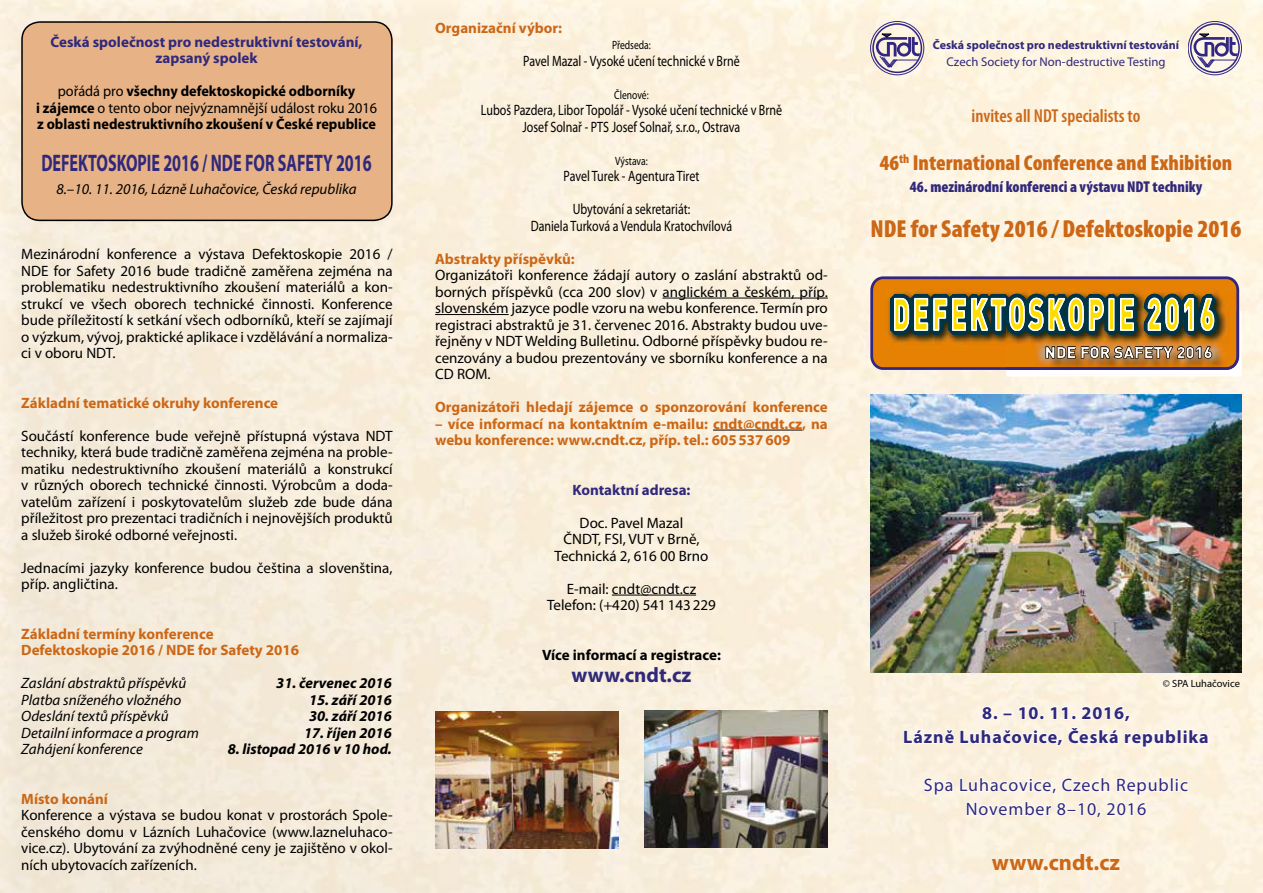
<style>
.page{position:relative;width:1263px;height:893px;background:#fff}
.page>*{position:absolute;margin:0;border:0;box-sizing:border-box;transform-origin:0 0}
.t1{font:900 condensed 24.75px "Myriad Pro";color:#cc6716}
.t2{font:700 24px "Myriad Pro";color:#30287b;scale:.67 1}
.t3{font:700 22.5px "Myriad Pro";color:#cc6716}
.t4{font:900 condensed 21.75px "Myriad Pro";color:#cc6716}
.t5{font:700 21px "Myriad Pro";color:#30287b}
.t6{font:600 condensed 18.75px "Myriad Pro";color:#cc6716}
.t7{font:700 18px/24px "Myriad Pro";letter-spacing:.05em;color:#30287b;text-align:center}
.t8{font:18px/24px "Myriad Pro";letter-spacing:.05em;color:#30287b;text-align:center}
.t9{font:900 condensed 15.75px "Myriad Pro";color:#30287b}
.t10{font:15px/16.5px "Myriad Pro";color:#000;text-align:justify}
.t11{font:700 15px/16.5px "Myriad Pro";color:#cc6716}
.t12{font:15px/16.5px "Myriad Pro";color:#000;text-align:center;scale:.8 1}
.t13{font:italic 15px "Myriad Pro";color:#000}
.t14{font:700 15px/16.5px "Myriad Pro";color:#000;text-align:center;scale:.95 1}
.t15{font:700 15px/16.5px "Myriad Pro";color:#30287b;text-align:center}
.t16{font:italic 700 15px "Myriad Pro";color:#000}
.t17{font:700 15px "Myriad Pro";color:#000}
.t18{font:12.6px "Myriad Pro";color:#30287b}
.t19{font:700 12px "Myriad Pro";color:#30287b}
.t20{font:12px "Myriad Pro";color:#000;scale:.8 1}
.t21{font:10.5px "Myriad Pro";color:#000}
.s1{font-weight:400}
</style>
<div class="page">
<img style="left:0;top:0;width:1263px;height:893px">
<svg style="left:903px;top:702px;width:307px;height:126px"></svg>
<hr style="left:662px;top:298px;width:166px;height:1px;background:#000">
<hr style="left:435px;top:314px;width:74px;height:1px;background:#000">
<hr style="left:713px;top:430px;width:89px;height:1px;background:#000">
<hr style="left:612px;top:595px;width:84px;height:1px;background:#000">
<div style="left:872px;top:23px;width:50px;height:50px;border:2px solid #312783;border-radius:50%"></div>
<div style="left:870px;top:21px;width:54px;height:54px;border:1px solid #312783;border-radius:50%"></div>
<svg style="left:876px;top:34px;width:44px;height:33px"></svg>
<div style="left:1190px;top:23px;width:50px;height:50px;border:2px solid #312783;border-radius:50%"></div>
<div style="left:1188px;top:21px;width:54px;height:54px;border:1px solid #312783;border-radius:50%"></div>
<svg style="left:1193px;top:34px;width:45px;height:33px"></svg>
<img style="left:435px;top:711px;width:183px;height:137px">
<img style="left:645px;top:710px;width:183px;height:137px">
<img style="left:1006px;top:311px;width:236px;height:65px">
<img style="left:1045px;top:370px;width:183px;height:4px">
<svg style="left:870px;top:276px;width:369px;height:94px"></svg>
<img style="left:870px;top:394px;width:372px;height:279px">
<div style="left:22px;top:22px;width:370px;height:198px;background:#e7b386;border-radius:18px"></div>
<div style="left:21px;top:21px;width:372px;height:200px;border:2px solid #000;border-radius:18px"></div>
<p class="t15" style="left:51px;top:33px;width:313px">Česká společnost pro nedestruktivní testování, zapsaný spolek</p>
<p class="t14" style="left:36px;top:82px;width:360px"><span class="s1">pořádá pro</span> všechny defektoskopické odborníky<br>i zájemce <span class="s1">o tento obor nejvýznamnější událost roku 2016 </span>z oblasti nedestruktivního zkoušení v České republice</p>
<h2 class="t2" style="left:41px;top:148px;width:495px">DEFEKTOSKOPIE 2016 / NDE FOR SAFETY 2016</h2>
<p class="t13" style="left:56px;top:179px;width:302px">8.–10. 11. 2016, Lázně Luhačovice, Česká republika</p>
<p class="t10" style="left:21px;top:246px;width:373px">Mezinárodní konference a výstava Defektoskopie 2016 / NDE for Safety 2016 bude tradičně zaměřena zejména na problematiku nedestruktivního zkoušení materiálů a kon&shy;strukcí ve všech oborech technické činnosti. Konference bude příležitostí k setkání všech odborníků, kteří se zajímají o výzkum, vývoj, praktické aplikace i vzdělávání a normaliza&shy;ci v oboru NDT.</p>
<p class="t11" style="left:21px;top:394px;width:258px">Základní tematické okruhy konference</p>
<p class="t10" style="left:21px;top:427px;width:373px">Součástí konference bude veřejně přístupná výstava NDT techniky, která bude tradičně zaměřena zejména na proble&shy;matiku nedestruktivního zkoušení materiálů a konstrukcí v různých oborech technické činnosti. Výrobcům a doda&shy;vatelům zařízení i poskytovatelům služeb zde bude dána příležitost pro prezentaci tradičních i nejnovějších produktů a služeb široké odborné veřejnosti.</p>
<p class="t10" style="left:21px;top:559px;width:373px">Jednacími jazyky konference budou čeština a slovenština, příp. angličtina.</p>
<p class="t11" style="left:21px;top:625px;width:279px">Základní termíny konference<br>Defektoskopie 2016 / NDE for Safety 2016</p>
<p class="t13" style="left:21px;top:674px;width:166px">Zaslání abstraktů příspěvků</p>
<p class="t16" style="left:276px;top:674px;width:117px">31. červenec 2016</p>
<p class="t13" style="left:21px;top:691px;width:162px">Platba sníženého vložného</p>
<p class="t16" style="left:309px;top:690px;width:84px">15. září 2016</p>
<p class="t13" style="left:21px;top:707px;width:149px">Odeslání textů příspěvků</p>
<p class="t16" style="left:309px;top:707px;width:84px">30. září 2016</p>
<p class="t13" style="left:21px;top:724px;width:179px">Detailní informace a program</p>
<p class="t16" style="left:304px;top:723px;width:89px">17. říjen 2016</p>
<p class="t13" style="left:21px;top:740px;width:123px">Zahájení konference</p>
<p class="t16" style="left:228px;top:740px;width:166px">8. listopad 2016 v 10 hod.</p>
<p class="t11" style="left:21px;top:790px;width:88px">Místo konání</p>
<p class="t10" style="left:21px;top:807px;width:373px">Konference a výstava se budou konat v prostorách Spole&shy;čenského domu v Lázních Luhačovice (www.lazneluhaco&shy;vice.cz). Ubytování za zvýhodněné ceny je zajištěno v okol&shy;ních ubytovacích zařízeních.</p>
<p class="t11" style="left:435px;top:19px;width:128px">Organizační výbor:</p>
<p class="t20" style="left:612px;top:38px;width:50px">Předseda:</p>
<p class="t12" style="left:523px;top:52px;width:272px">Pavel Mazal - Vysoké učení technické v Brně</p>
<p class="t20" style="left:614px;top:87px;width:45px">Členové:</p>
<p class="t12" style="left:481px;top:101px;width:378px">Luboš Pazdera, Libor Topolář - Vysoké učení technické v Brně<br>Josef Solnař - PTS Josef Solnař, s.r.o., Ostrava</p>
<p class="t20" style="left:615px;top:153px;width:42px">Výstava:</p>
<p class="t12" style="left:564px;top:167px;width:171px">Pavel Turek - Agentura Tiret</p>
<p class="t12" style="left:531px;top:200px;width:253px">Ubytování a sekretariát:<br>Daniela Turková a Vendula Kratochvílová</p>
<p class="t11" style="left:435px;top:250px;width:141px">Abstrakty příspěvků:</p>
<p class="t10" style="left:435px;top:266px;width:394px">Organizátoři konference žádají autory o zaslání abstraktů od&shy;borných příspěvků (cca 200 slov) v anglickém a českém, příp. slovenském jazyce podle vzoru na webu konference. Termín pro registraci abstraktů je 31. červenec 2016. Abstrakty budou uve&shy;řejněny v NDT Welding Bulletinu. Odborné příspěvky budou re&shy;cenzovány a budou prezentovány ve sborníku konference a na CD ROM.</p>
<p class="t11" style="left:435px;top:398px;width:394px">Organizátoři hledají zájemce o sponzorování konference</p>
<p class="t11" style="left:435px;top:415px;width:394px">– více informací na kontaktním e-mailu: cndt@cndt.cz, na webu konference: www.cndt.cz, příp. tel.: 605537609</p>
<p class="t15" style="left:572px;top:481px;width:119px">Kontaktní adresa:</p>
<p class="t10" style="left:555px;top:514px;width:155px;text-align:center">Doc. Pavel Mazal<br>ČNDT, FSI, VUT v Brně,<br>Technická 2, 616 00 Brno</p>
<p class="t10" style="left:547px;top:580px;width:170px;text-align:center">E-mail: cndt@cndt.cz<br>Telefon: (+420) 541143229</p>
<p class="t17" style="left:542px;top:645px;width:180px">Více informací a registrace:</p>
<h3 class="t5" style="left:572px;top:661px;width:121px">www.cndt.cz</h3>
<p class="t19" style="left:933px;top:38px;width:248px">Česká společnost pro nedestruktivní testování</p>
<p class="t18" style="left:946px;top:54px;width:220px">Czech Society for Non-destructive Testing</p>
<p class="t6" style="left:971px;top:104px;width:170px">invites all NDT specialists to</p>
<h3 class="t4" style="left:880px;top:149px;width:354px">46<sup>th</sup> International Conference and Exhibition</h3>
<p class="t9" style="left:910px;top:177px;width:294px">46. mezinárodní konferenci a výstavu NDT techniky</p>
<h1 class="t1" style="left:870px;top:213px;width:372px">NDE for Safety 2016 / Defektoskopie 2016</h1>
<p class="t21" style="left:1163px;top:677px;width:79px">© SPA Luhačovice</p>
<p class="t7" style="left:903px;top:700px;width:307px">8. – 10. 11. 2016,<br>Lázně Luhačovice, Česká republika</p>
<p class="t8" style="left:924px;top:772px;width:266px">Spa Luhacovice, Czech Republic<br>November 8–10, 2016</p>
<h3 class="t3" style="left:992px;top:848px;width:130px">www.cndt.cz</h3>
</div>
